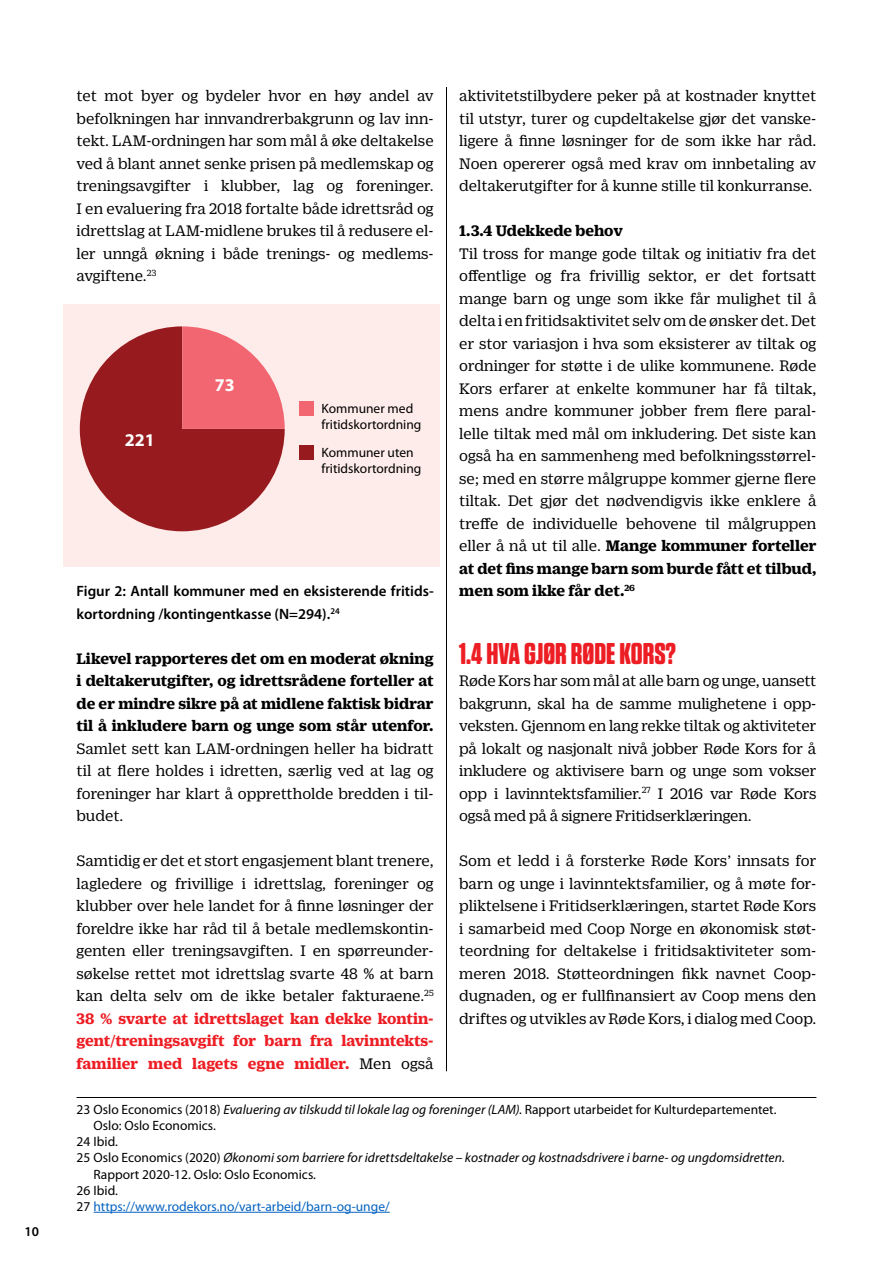
<style>
.page{position:relative;width:893px;height:1263px;background:#fff}
.page>*{position:absolute;margin:0;border:0;box-sizing:border-box;transform-origin:0 0}
.H3_Mellomtittel{font:700 30px "Tungsten Rounded";color:#ed1d24}
.t1{font:700 18px "Myriad Pro";color:#fff}
.brødtekst_Duplicate{font:16.5px/22.5px "Duplicate Ionic";letter-spacing:-.005em;color:#000;text-align:justify}
.brødtekst_Duplicate-2{font:700 16.5px/22.5px "Duplicate Ionic";color:#000;text-align:justify}
.H3_subheading{font:700 16.5px "Duplicate Ionic";letter-spacing:-.005em;color:#000}
.brødtekst_Duplicate-3{font:600 15px/22.5px "Myriad Pro";color:#000}
.Fotnote_bruk{font:13.5px/16.2px "Myriad Pro";color:#000}
.Fotnote_bruk-2{font:italic 13.5px/16.2px "Myriad Pro";letter-spacing:.005em;color:#000}
.Fotnote_bruk-3{font:13.5px "Myriad Pro";color:#0563c1}
.t2{font:600 13.5px "Myriad Pro";color:#000}
.s1{font-weight:700}
.s2{font-weight:400}
.s3{font-weight:700;color:#ed1d24}
.s4{font-style:italic}
.s5{font-style:normal}
.s6{color:#000}
</style>
<div class="page">
<div style="left:64px;top:304px;width:376px;height:263px;background:#feecea"></div>
<hr style="left:77px;top:1097px;width:739px;height:1px;background:#000">
<hr style="left:94px;top:1212px;width:296px;height:1px;background:#0563c1">
<hr style="left:446px;top:87px;width:1px;height:984px;background:#000">
<svg style="left:80px;top:326px;width:205px;height:205px"></svg>
<div style="left:300px;top:401px;width:14px;height:15px;background:#f16670"></div>
<div style="left:300px;top:445px;width:14px;height:15px;background:#971b1e"></div>
<p class="t2" style="left:25px;top:1223px;width:16px">10</p>
<p class="brødtekst_Duplicate" style="left:459px;top:83px;width:359px">aktivitetstilbydere peker på at kostnader knyttet til utstyr, turer og cupdeltakelse gjør det vanske&shy;ligere å finne løsninger for de som ikke har råd.<br>Noen opererer også med krav om innbetaling av deltakerutgifter for å kunne stille til konkurranse.</p>
<h3 class="H3_subheading" style="left:459px;top:219px;width:165px">1.3.4 Udekkede behov</h3>
<p class="brødtekst_Duplicate" style="left:459px;top:241px;width:359px">Til tross for mange gode tiltak og initiativ fra det offentlige og fra frivillig sektor, er det fortsatt mange barn og unge som ikke får mulighet til å delta i en fritidsaktivitet selv om de ønsker det. Det er stor variasjon i hva som eksisterer av tiltak og ordninger for støtte i de ulike kommunene. Røde Kors erfarer at enkelte kommuner har få tiltak, mens andre kommuner jobber frem flere paral&shy;lelle tiltak med mål om inkludering. Det siste kan også ha en sammenheng med befolkningsstørrel&shy;se; med en større målgruppe kommer gjerne flere tiltak. Det gjør det nødvendigvis ikke enklere å treffe de individuelle behovene til målgruppen eller å nå ut til alle. <span class="s1">Mange kommuner forteller at det fins mange barn som burde fått et tilbud, men som ikke får det.</span><sup>26</sup></p>
<p class="brødtekst_Duplicate" style="left:77px;top:83px;width:359px">tet mot byer og bydeler hvor en høy andel av befolkningen har innvandrerbakgrunn og lav inn&shy;tekt. LAM-ordningen har som mål å øke deltakelse ved å blant annet senke prisen på medlemskap og treningsavgifter i klubber, lag og foreninger.<br>I en evaluering fra 2018 fortalte både idrettsråd og idrettslag at LAM-midlene brukes til å redusere el&shy;ler unngå økning i både trenings- og medlems&shy;avgiftene.<sup>23</sup></p>
<p class="t1" style="left:215px;top:374px;width:21px">73</p>
<p class="Fotnote_bruk" style="left:321px;top:400px;width:102px">Kommuner med fritidskortordning</p>
<p class="Fotnote_bruk" style="left:321px;top:445px;width:102px">Kommuner uten fritidskortordning</p>
<p class="t1" style="left:125px;top:430px;width:31px">221</p>
<p class="brødtekst_Duplicate-3" style="left:77px;top:579px;width:359px">Figur 2: Antall kommuner med en eksisterende fritids&shy;kortordning /kontingentkasse (N=294).<sup>24</sup></p>
<p class="brødtekst_Duplicate-2" style="left:77px;top:645px;width:359px">Likevel rapporteres det om en moderat økning i deltakerutgifter, og idrettsrådene forteller at de er mindre sikre på at midlene faktisk bidrar til å inkludere barn og unge som står utenfor.<br><span class="s2">Samlet sett kan LAM-ordningen heller ha bidratt til at flere holdes i idretten, særlig ved at lag og foreninger har klart å opprettholde bredden i til&shy;budet.</span></p>
<p class="brødtekst_Duplicate" style="left:77px;top:848px;width:359px">Samtidig er det et stort engasjement blant trenere, lagledere og frivillige i idrettslag, foreninger og klubber over hele landet for å finne løsninger der foreldre ikke har råd til å betale medlemskontin&shy;genten eller treningsavgiften. I en spørreunder&shy;søkelse rettet mot idrettslag svarte 48 % at barn kan delta selv om de ikke betaler fakturaene.<sup>25<br></sup><span class="s3">38 % svarte at idrettslaget kan dekke kontin&shy;gent/treningsavgift for barn fra lavinntekts&shy;familier med lagets egne midler.</span> Men også</p>
<p class="Fotnote_bruk" style="left:94px;top:1101px;width:684px;text-indent:-17px">23 Oslo Economics (2018) <span class="s4">Evaluering av tilskudd til lokale lag og foreninger (LAM).</span> Rapport utarbeidet for Kulturdepartementet.<br>Oslo: Oslo Economics.</p>
<p class="Fotnote_bruk" style="left:77px;top:1134px;width:43px">24 Ibid.</p>
<p class="Fotnote_bruk-2" style="left:94px;top:1149px;width:693px;text-indent:-17px"><span class="s5">25 Oslo Economics (2020)</span> Økonomi som barriere for idrettsdeltakelse – kostnader og kostnadsdrivere i barne- og ungdomsidretten.<br><span class="s5">Rapport 2020-12. Oslo: Oslo Economics.</span></p>
<p class="Fotnote_bruk" style="left:77px;top:1182px;width:43px">26 Ibid.</p>
<p class="Fotnote_bruk-3" style="left:77px;top:1199px;width:315px"><span class="s6">27</span> https://www.rodekors.no/vart-arbeid/barn-og-unge/</p>
<h3 class="H3_Mellomtittel" style="left:459px;top:637px;width:218px">1.4 HVA GJØR RØDE KORS?</h3>
<p class="brødtekst_Duplicate" style="left:459px;top:668px;width:359px">Røde Kors har som mål at alle barn og unge, uansett bakgrunn, skal ha de samme mulighetene i opp&shy;veksten. Gjennom en lang rekke tiltak og aktiviteter på lokalt og nasjonalt nivå jobber Røde Kors for å inkludere og aktivisere barn og unge som vokser opp i lavinntektsfamilier.<sup>27</sup> I 2016 var Røde Kors også med på å signere Fritidserklæringen.</p>
<p class="brødtekst_Duplicate" style="left:459px;top:848px;width:359px">Som et ledd i å forsterke Røde Kors’ innsats for barn og unge i lavinntektsfamilier, og å møte for&shy;pliktelsene i Fritidserklæringen, startet Røde Kors i samarbeid med Coop Norge en økonomisk støt&shy;teordning for deltakelse i fritidsaktiviteter som&shy;meren 2018. Støtteordningen fikk navnet Coop&shy;dugnaden, og er fullfinansiert av Coop mens den driftes og utvikles av Røde Kors, i dialog med Coop.</p>
</div>
